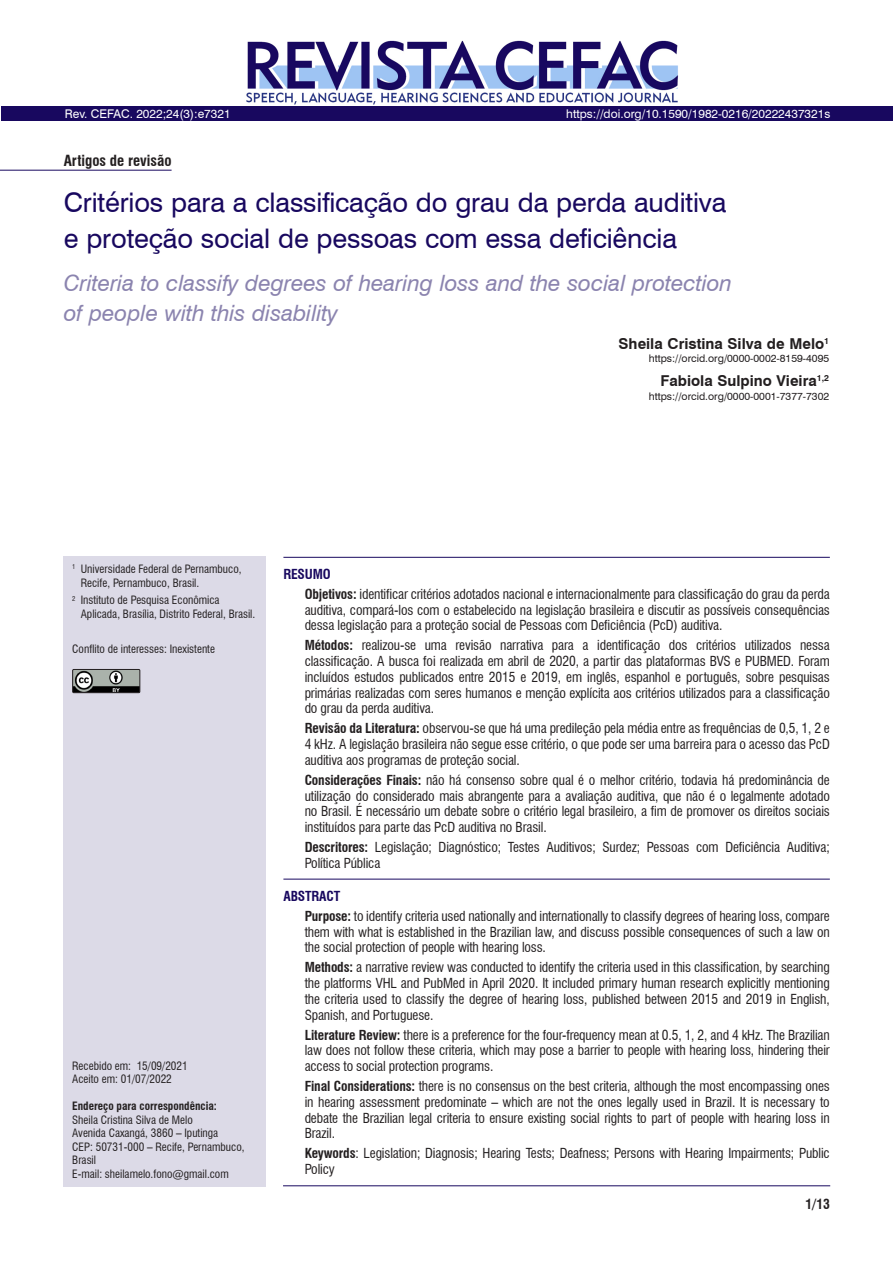
<style>
.page{position:relative;width:893px;height:1263px;background:#fff}
.page>*{position:absolute;margin:0;border:0;box-sizing:border-box;transform-origin:0 0}
.Titulo{font:27px/36px "Swiss 721 BT";letter-spacing:-.005em;color:#18085f}
.Titulo_ingles{font:italic 22.5px/30px "Swiss 721 BT";letter-spacing:-.005em;color:#8b84af}
.Autor{font:700 15px "Swiss 721 BT";color:#231f20}
.Tipo_de_artigo{font:700 condensed 15px "Swiss 721 BT";color:#231f20}
.Resumo{font:condensed 13.5px/15.8px "Swiss 721 BT";letter-spacing:-.01em;color:#231f20;text-align:justify}
.Resumo_título{font:700 condensed 13.5px "Swiss 721 BT";letter-spacing:-.01em;color:#18085f}
.Cabeço_autor_esquer{font:700 condensed 13.5px "Swiss 721 BT";color:#231f20}
.DOI_-_variável_1{font:12px "Swiss 721 BT";color:#fff}
.Legenda_bibliográfi{font:12px "Swiss 721 BT";color:#fff}
.Endereço_correspond{font:condensed 11.25px/13.5px "Swiss 721 BT";color:#231f20}
.Notas{font:condensed 11.25px/13.5px "Swiss 721 BT";color:#231f20}
.Endereço_correspond-2{font:700 condensed 11.25px "Swiss 721 BT";color:#231f20}
.ORCID{font:10.5px "Swiss 721 BT";color:#231f20}
.s1{font-weight:700}
</style>
<div class="page">
<div style="left:64px;top:556px;width:202px;height:630px;background:#dcdae7"></div>
<img style="left:74px;top:671px;width:64px;height:20px">
<div style="left:72px;top:669px;width:68px;height:24px;border:1px solid #231f20"></div>
<hr style="left:283px;top:557px;width:547px;height:1px;background:#18085f">
<hr style="left:283px;top:879px;width:547px;height:1px;background:#18085f">
<hr style="left:283px;top:1185px;width:547px;height:1px;background:#18085f">
<hr style="left:0;top:170px;width:172px;height:1px;background:#18085f">
<img style="left:246px;top:40px;width:432px;height:65px">
<div style="left:1px;top:106px;width:892px;height:15px;background:#18085f"></div>
<p class="Legenda_bibliográfi" style="left:65px;top:106px;width:167px">Rev. CEFAC. 2022;24(3):e7321</p>
<p class="DOI_-_variável_1" style="left:566px;top:106px;width:266px">https://doi.org/10.1590/1982-0216/20222437321s</p>
<p class="Tipo_de_artigo" style="left:64px;top:152px;width:109px">Artigos de revisão</p>
<p class="Titulo" style="left:64px;top:184px;width:664px">Critérios para a classificação do grau da perda auditiva e proteção social de pessoas com essa deficiência</p>
<p class="Titulo_ingles" style="left:64px;top:268px;width:670px">Criteria to classify degrees of hearing loss and the social protection of people with this disability</p>
<p class="Autor" style="left:619px;top:333px;width:212px">Sheila Cristina Silva de Melo<sup>1</sup></p>
<p class="ORCID" style="left:649px;top:351px;width:182px">https://orcid.org/0000-0002-8159-4095</p>
<p class="Autor" style="left:660px;top:370px;width:170px">Fabiola Sulpino Vieira<sup>1,2</sup></p>
<p class="ORCID" style="left:649px;top:388px;width:182px">https://orcid.org/0000-0001-7377-7302</p>
<p class="Notas" style="left:81px;top:562px;width:162px;text-indent:-9px"><sup>1</sup> Universidade Federal de Pernambuco,<br>Recife, Pernambuco, Brasil.</p>
<p class="Notas" style="left:81px;top:593px;width:176px;text-indent:-9px"><sup>2</sup> Instituto de Pesquisa Econômica<br>Aplicada, Brasília, Distrito Federal, Brasil.</p>
<p class="Notas" style="left:72px;top:642px;width:144px">Conflito de interesses: Inexistente</p>
<p class="Endereço_correspond" style="left:72px;top:1059px;width:117px">Recebido em: 15/09/2021</p>
<p class="Endereço_correspond" style="left:72px;top:1072px;width:101px">Aceito em: 01/07/2022</p>
<p class="Endereço_correspond-2" style="left:72px;top:1099px;width:146px">Endereço para correspondência:</p>
<p class="Endereço_correspond" style="left:72px;top:1113px;width:122px">Sheila Cristina Silva de Melo</p>
<p class="Endereço_correspond" style="left:72px;top:1126px;width:147px">Avenida Caxangá, 3860 – Iputinga</p>
<p class="Endereço_correspond" style="left:72px;top:1140px;width:174px">CEP: 50731-000 – Recife, Pernambuco,<br>Brasil</p>
<p class="Endereço_correspond" style="left:72px;top:1167px;width:158px">E-mail: sheilamelo.fono@gmail.com</p>
<p class="Resumo_título" style="left:283px;top:566px;width:49px">RESUMO</p>
<p class="Resumo" style="left:305px;top:586px;width:527px"><span class="s1">Objetivos:</span> identificar critérios adotados nacional e internacionalmente para classificação do grau da perda auditiva, compará-los com o estabelecido na legislação brasileira e discutir as possíveis consequências dessa legislação para a proteção social de Pessoas com Deficiência (PcD) auditiva.</p>
<p class="Resumo" style="left:305px;top:638px;width:527px"><span class="s1">Métodos:</span> realizou-se uma revisão narrativa para a identificação dos critérios utilizados nessa classificação. A busca foi realizada em abril de 2020, a partir das plataformas BVS e PUBMED. Foram incluídos estudos publicados entre 2015 e 2019, em inglês, espanhol e português, sobre pesquisas primárias realizadas com seres humanos e menção explícita aos critérios utilizados para a classificação do grau da perda auditiva.</p>
<p class="Resumo" style="left:305px;top:721px;width:527px"><span class="s1">Revisão da Literatura:</span> observou-se que há uma predileção pela média entre as frequências de 0,5, 1, 2 e 4 kHz. A legislação brasileira não segue esse critério, o que pode ser uma barreira para o acesso das PcD auditiva aos programas de proteção social.</p>
<p class="Resumo" style="left:305px;top:772px;width:527px"><span class="s1">Considerações Finais:</span> não há consenso sobre qual é o melhor critério, todavia há predominância de utilização do considerado mais abrangente para a avaliação auditiva, que não é o legalmente adotado no Brasil. É necessário um debate sobre o critério legal brasileiro, a fim de promover os direitos sociais instituídos para parte das PcD auditiva no Brasil.</p>
<p class="Resumo" style="left:305px;top:839px;width:527px"><span class="s1">Descritores:</span> Legislação; Diagnóstico; Testes Auditivos; Surdez; Pessoas com Deficiência Auditiva;<br>Política Pública</p>
<p class="Resumo_título" style="left:283px;top:888px;width:58px">ABSTRACT</p>
<p class="Resumo" style="left:305px;top:908px;width:527px"><span class="s1">Purpose:</span> to identify criteria used nationally and internationally to classify degrees of hearing loss, compare them with what is established in the Brazilian law, and discuss possible consequences of such a law on the social protection of people with hearing loss.</p>
<p class="Resumo" style="left:305px;top:959px;width:527px"><span class="s1">Methods:</span> a narrative review was conducted to identify the criteria used in this classification, by searching the platforms VHL and PubMed in April 2020. It included primary human research explicitly mentioning the criteria used to classify the degree of hearing loss, published between 2015 and 2019 in English, Spanish, and Portuguese.</p>
<p class="Resumo" style="left:305px;top:1027px;width:527px"><span class="s1">Literature Review:</span> there is a preference for the four-frequency mean at 0.5, 1, 2, and 4 kHz. The Brazilian law does not follow these criteria, which may pose a barrier to people with hearing loss, hindering their access to social protection programs.</p>
<p class="Resumo" style="left:305px;top:1078px;width:527px"><span class="s1">Final Considerations:</span> there is no consensus on the best criteria, although the most encompassing ones in hearing assessment predominate – which are not the ones legally used in Brazil. It is necessary to debate the Brazilian legal criteria to ensure existing social rights to part of people with hearing loss in Brazil.</p>
<p class="Resumo" style="left:305px;top:1145px;width:527px"><span class="s1">Keywords</span>: Legislation; Diagnosis; Hearing Tests; Deafness; Persons with Hearing Impairments; Public<br>Policy</p>
<p class="Cabeço_autor_esquer" style="left:805px;top:1195px;width:26px">1/13</p>
</div>
